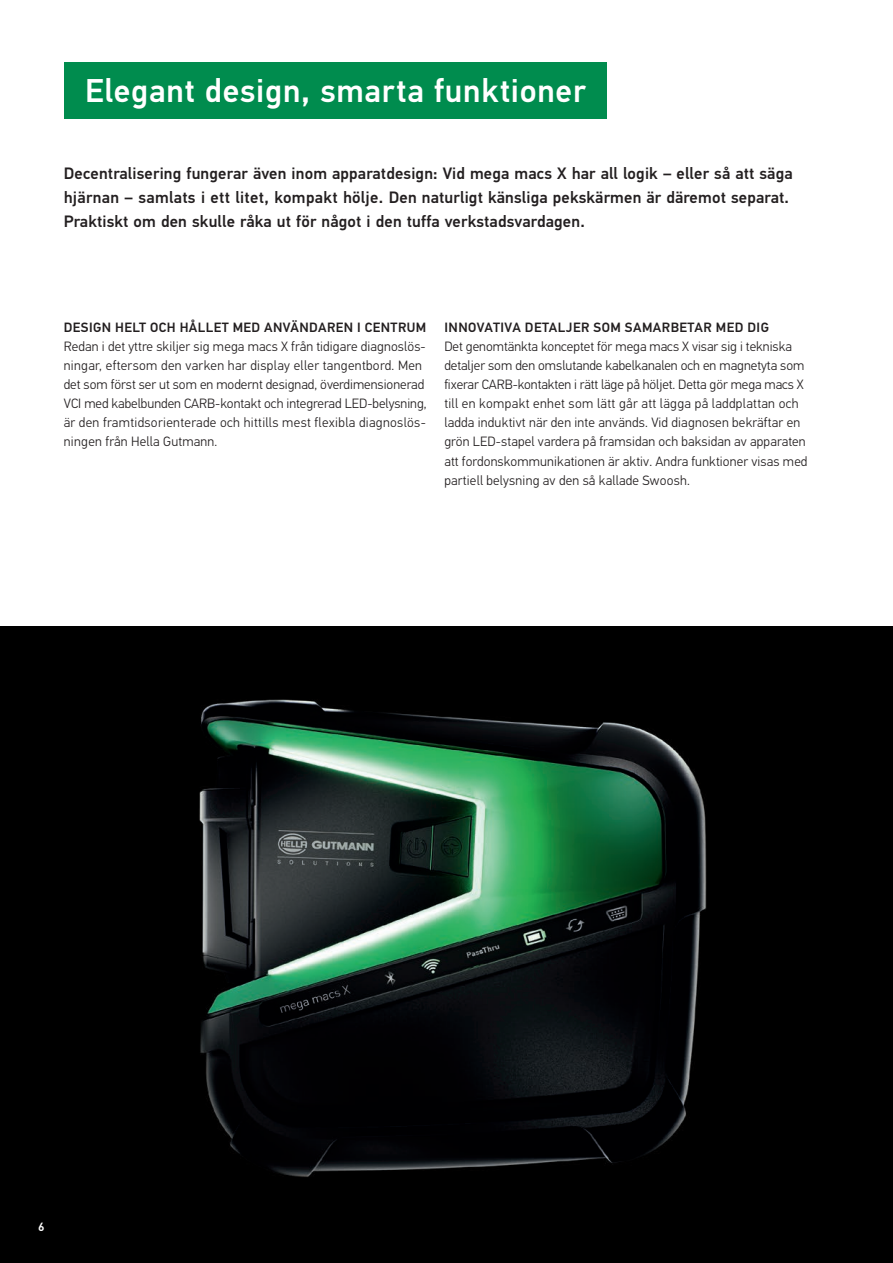
<style>
.page{position:relative;width:893px;height:1263px;background:#fff}
.page>*{position:absolute;margin:0;border:0;box-sizing:border-box;transform-origin:0 0}
.t1{font:500 33px "Hella DIN Universal";letter-spacing:.02em;color:#fff}
.t2{font:500 16.5px/24px "Hella DIN Universal";letter-spacing:.01em;color:#231f20}
.t3{font:300 13.5px/19.2px "Hella DIN Universal";letter-spacing:.01em;color:#231f20}
.t4{font:500 13.5px "Hella DIN Universal";letter-spacing:.03em;color:#231f20}
.t5{font:500 12px "Hella DIN Universal";color:#fff}
</style>
<div class="page">
<img style="left:0;top:626px;width:893px;height:637px">
<div style="left:64px;top:62px;width:542px;height:57px;background:#008c4e"></div>
<h1 class="t1" style="left:85px;top:70px;width:502px">Elegant design, smarta funktioner</h1>
<p class="t2" style="left:64px;top:162px;width:730px">Decentralisering fungerar även inom apparatdesign: Vid mega macs X har all logik – eller så att säga hjärnan – samlats i ett litet, kompakt hölje. Den naturligt känsliga pekskärmen är däremot separat.<br>Praktiskt om den skulle råka ut för något i den tuffa verkstadsvardagen.</p>
<p class="t4" style="left:64px;top:319px;width:364px">DESIGN HELT OCH HÅLLET MED ANVÄNDAREN I CENTRUM</p>
<p class="t3" style="left:64px;top:337px;width:364px">Redan i det yttre skiljer sig mega macs X från tidigare diagnoslös&shy;ningar, eftersom den varken har display eller tangentbord. Men det som först ser ut som en modernt designad, överdimensionerad VCI med kabelbunden CARB-kontakt och integrerad LED-belysning, är den framtidsorienterade och hittills mest flexibla diagnoslös&shy;ningen från Hella Gutmann.</p>
<p class="t4" style="left:444px;top:318px;width:326px">INNOVATIVA DETALJER SOM SAMARBETAR MED DIG</p>
<p class="t3" style="left:444px;top:337px;width:365px">Det genomtänkta konceptet för mega macs X visar sig i tekniska detaljer som den omslutande kabelkanalen och en magnetyta som fixerar CARB-kontakten i rätt läge på höljet. Detta gör mega macs X till en kompakt enhet som lätt går att lägga på laddplattan och ladda induktivt när den inte används. Vid diagnosen bekräftar en grön LED-stapel vardera på framsidan och baksidan av apparaten att fordonskommunikationen är aktiv. Andra funktioner visas med partiell belysning av den så kallade Swoosh.</p>
<p class="t5" style="left:38px;top:1219px;width:8px">6</p>
</div>
